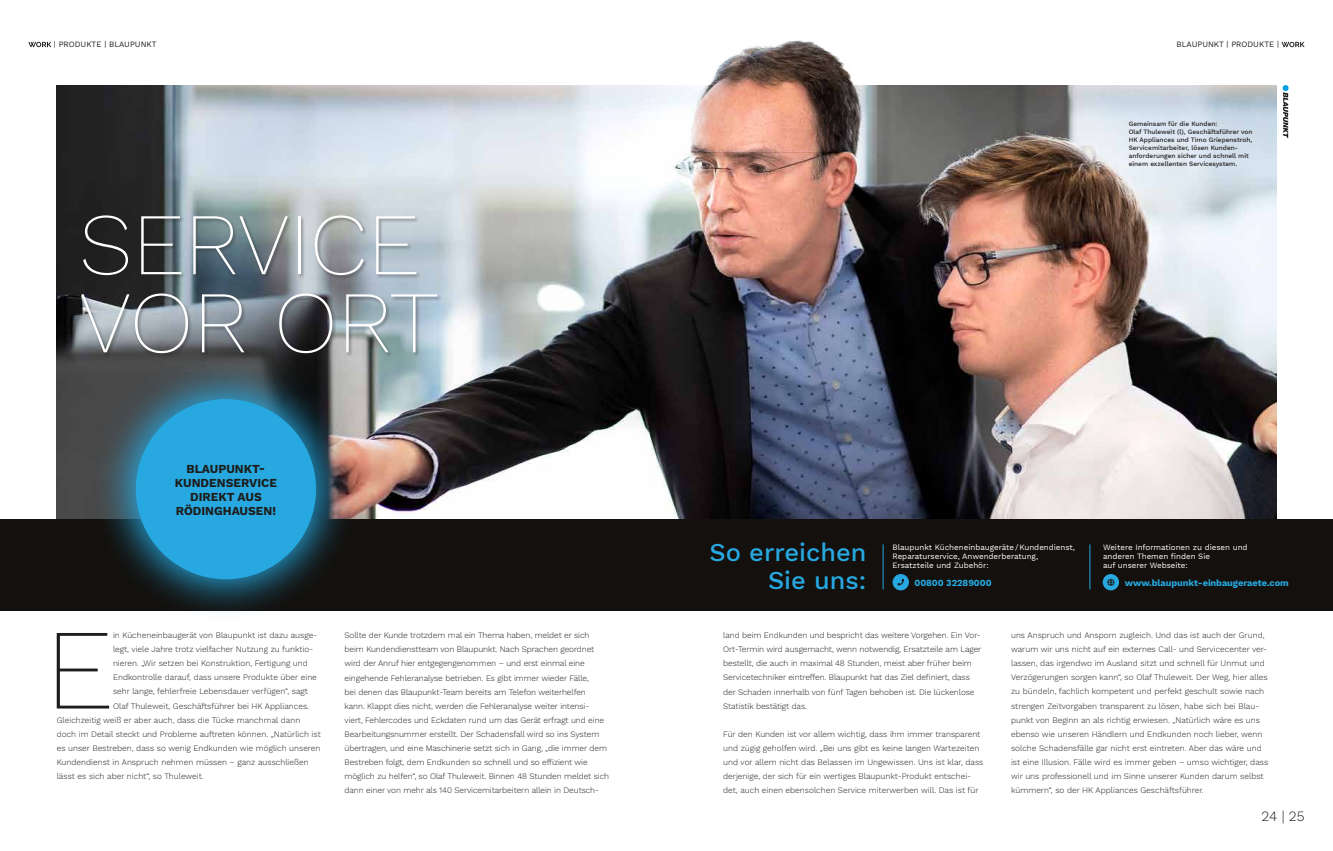
<style>
.page{position:relative;width:1333px;height:851px;background:#fff}
.page>*{position:absolute;margin:0;border:0;box-sizing:border-box;transform-origin:0 0}
.t1{font:200 114.4px "Work Sans";color:#1d1d1b}
.t2{font:200 87.8px/78px "Work Sans";color:#fff}
.t3{font:500 25.3px/27.8px "Work Sans";color:#27a8e0;text-align:right}
.t4{font:300 14px "Work Sans";color:#1d1d1b}
.t5{font:700 12px/14px "Work Sans";color:#1d1d1b;text-align:center}
.t6{font:700 9.2px "Work Sans";letter-spacing:-.005em;color:#27a8e0}
.t7{font:300 8.3px/14px "Work Sans";color:#1d1d1b}
.t8{font:8px/9.1px "Work Sans";letter-spacing:-.005em;color:#fff}
.t9{font:8px "Work Sans";color:#1d1d1b}
.t10{font:500 6.5px/8px "Work Sans";color:#1d1d1b}
</style>
<div class="page">
<img style="left:57px;top:85px;width:1219px;height:434px">
<div style="left:0;top:519px;width:1332px;height:91px;background:#13100d"></div>
<svg style="left:1282px;top:85px;width:6px;height:53px"></svg>
<svg style="left:93px;top:358px;width:266px;height:254px"></svg>
<div style="left:136px;top:399px;width:180px;height:180px;background:#27a8e0;border-radius:50%"></div>
<svg style="left:1281px;top:42px;width:23px;height:5px"></svg>
<svg style="left:28px;top:42px;width:23px;height:5px"></svg>
<img style="left:658px;top:40px;width:269px;height:164px">
<div style="left:80px;top:214px;width:362px;height:144px;background:#1d1d1b;opacity:.4"></div>
<div style="left:892px;top:574px;width:16px;height:16px;background:#27a8e0;border-radius:50%"></div>
<svg style="left:897px;top:579px;width:7px;height:6px"></svg>
<div style="left:1102px;top:574px;width:16px;height:16px;background:#27a8e0;border-radius:50%"></div>
<svg style="left:1107px;top:578px;width:7px;height:8px"></svg>
<hr style="left:1089px;top:544px;width:1px;height:45px;background:#27a8e0">
<hr style="left:882px;top:544px;width:1px;height:45px;background:#27a8e0">
<p class="t9" style="left:54px;top:40px;width:104px">| PRODUKTE | BLAUPUNKT</p>
<p class="t9" style="left:1176px;top:40px;width:104px">BLAUPUNKT | PRODUKTE |</p>
<h2 class="t2" style="left:79px;top:209px;width:360px">SERVICE<br>VOR ORT</h2>
<h3 class="t5" style="left:175px;top:463px;width:104px">BLAUPUNKT-<br>KUNDENSERVICE<br>DIREKT AUS<br>RÖDINGHAUSEN!</h3>
<p class="t10" style="left:1128px;top:120px;width:125px">Gemeinsam für die Kunden:<br>Olaf Thuleweit (l), Geschäftsführer von HK Appliances und Timo Griepenstroh, Servicemitarbeiter, lösen Kunden&shy;anforderungen sicher und schnell mit einem exzellenten Servicesystem.</p>
<h3 class="t3" style="left:709px;top:539px;width:158px">So erreichen<br>Sie uns:</h3>
<p class="t8" style="left:892px;top:543px;width:184px">Blaupunkt Kücheneinbaugeräte/ --Kundendienst,<br>Reparaturservice, Anwenderberatung,<br>Ersatzteile und Zubehör:</p>
<p class="t6" style="left:914px;top:578px;width:79px">00800 32289000</p>
<p class="t8" style="left:1102px;top:543px;width:146px">Weitere Informationen zu diesen und anderen Themen finden Sie<br>auf unserer Webseite:</p>
<p class="t6" style="left:1124px;top:578px;width:166px">www.blaupunkt-einbaugeraete.com</p>
<h1 class="t1" style="left:45px;top:602px;width:69px">E</h1>
<p class="t7" style="left:113px;top:629px;width:206px">in Kücheneinbaugerät von Blaupunkt ist dazu ausge-</p>
<p class="t7" style="left:113px;top:643px;width:202px">legt, viele Jahre trotz vielfacher Nutzung zu funktio-</p>
<p class="t7" style="left:113px;top:657px;width:196px">nieren. „Wir setzen bei Konstruktion, Fertigung und</p>
<p class="t7" style="left:113px;top:671px;width:205px">Endkontrolle darauf, dass unsere Produkte über eine</p>
<p class="t7" style="left:113px;top:685px;width:196px">sehr lange, fehlerfreie Lebensdauer verfügen“, sagt</p>
<p class="t7" style="left:113px;top:699px;width:197px">Olaf Thuleweit, Geschäftsführer bei HK Appliances.</p>
<p class="t7" style="left:57px;top:713px;width:245px">Gleichzeitig weiß er aber auch, dass die Tücke manchmal dann</p>
<p class="t7" style="left:57px;top:727px;width:266px">doch im Detail steckt und Probleme auftreten können. „Natürlich ist</p>
<p class="t7" style="left:57px;top:741px;width:265px">es unser Bestreben, dass so wenig Endkunden wie möglich unseren</p>
<p class="t7" style="left:57px;top:755px;width:253px">Kundendienst in Anspruch nehmen müssen – ganz ausschließen</p>
<p class="t7" style="left:57px;top:769px;width:149px">lässt es sich aber nicht“, so Thuleweit.</p>
<p class="t7" style="left:344px;top:629px;width:266px">Sollte der Kunde trotzdem mal ein Thema haben, meldet er sich beim Kundendienstteam von Blaupunkt. Nach Sprachen geordnet wird der Anruf hier entgegengenommen – und erst einmal eine eingehende Fehleranalyse betrieben. Es gibt immer wieder Fälle,<br>bei denen das Blaupunkt-Team bereits am Telefon weiterhelfen<br>kann. Klappt dies nicht, werden die Fehleranalyse weiter intensi&shy;viert, Fehlercodes und Eckdaten rund um das Gerät erfragt und eine Bearbeitungsnummer erstellt. Der Schadensfall wird so ins System übertragen, und eine Maschinerie setzt sich in Gang, „die immer dem Bestreben folgt, dem Endkunden so schnell und so effizient wie möglich zu helfen“, so Olaf Thuleweit. Binnen 48 Stunden meldet sich dann einer von mehr als 140 Servicemitarbeitern allein in Deutsch-</p>
<p class="t7" style="left:723px;top:629px;width:260px">land beim Endkunden und bespricht das weitere Vorgehen. Ein Vor-Ort-Termin wird ausgemacht, wenn notwendig, Ersatzteile am Lager bestellt, die auch in maximal 48 Stunden, meist aber früher beim Servicetechniker eintreffen. Blaupunkt hat das Ziel definiert, dass der Schaden innerhalb von fünf Tagen behoben ist. Die lückenlose Statistik bestätigt das.</p>
<p class="t7" style="left:723px;top:727px;width:262px">Für den Kunden ist vor allem wichtig, dass ihm immer transparent und zügig geholfen wird. „Bei uns gibt es keine langen Wartezeiten und vor allem nicht das Belassen im Ungewissen. Uns ist klar, dass derjenige, der sich für ein wertiges Blaupunkt-Produkt entschei&shy;det, auch einen ebensolchen Service miterwerben will. Das ist für</p>
<p class="t7" style="left:1011px;top:629px;width:259px">uns Anspruch und Ansporn zugleich. Und das ist auch der Grund, warum wir uns nicht auf ein externes Call- und Servicecenter ver&shy;lassen, das irgendwo im Ausland sitzt und schnell für Unmut und Verzögerungen sorgen kann“, so Olaf Thuleweit. Der Weg, hier alles zu bündeln, fachlich kompetent und perfekt geschult sowie nach strengen Zeitvorgaben transparent zu lösen, habe sich bei Blau&shy;punkt von Beginn an als richtig erwiesen. „Natürlich wäre es uns ebenso wie unseren Händlern und Endkunden noch lieber, wenn solche Schadensfälle gar nicht erst eintreten. Aber das wäre und ist eine Illusion. Fälle wird es immer geben – umso wichtiger, dass wir uns professionell und im Sinne unserer Kunden darum selbst kümmern“, so der HK Appliances Geschäftsführer.</p>
<h3 class="t4" style="left:1261px;top:808px;width:44px">24 | 25</h3>
</div>
